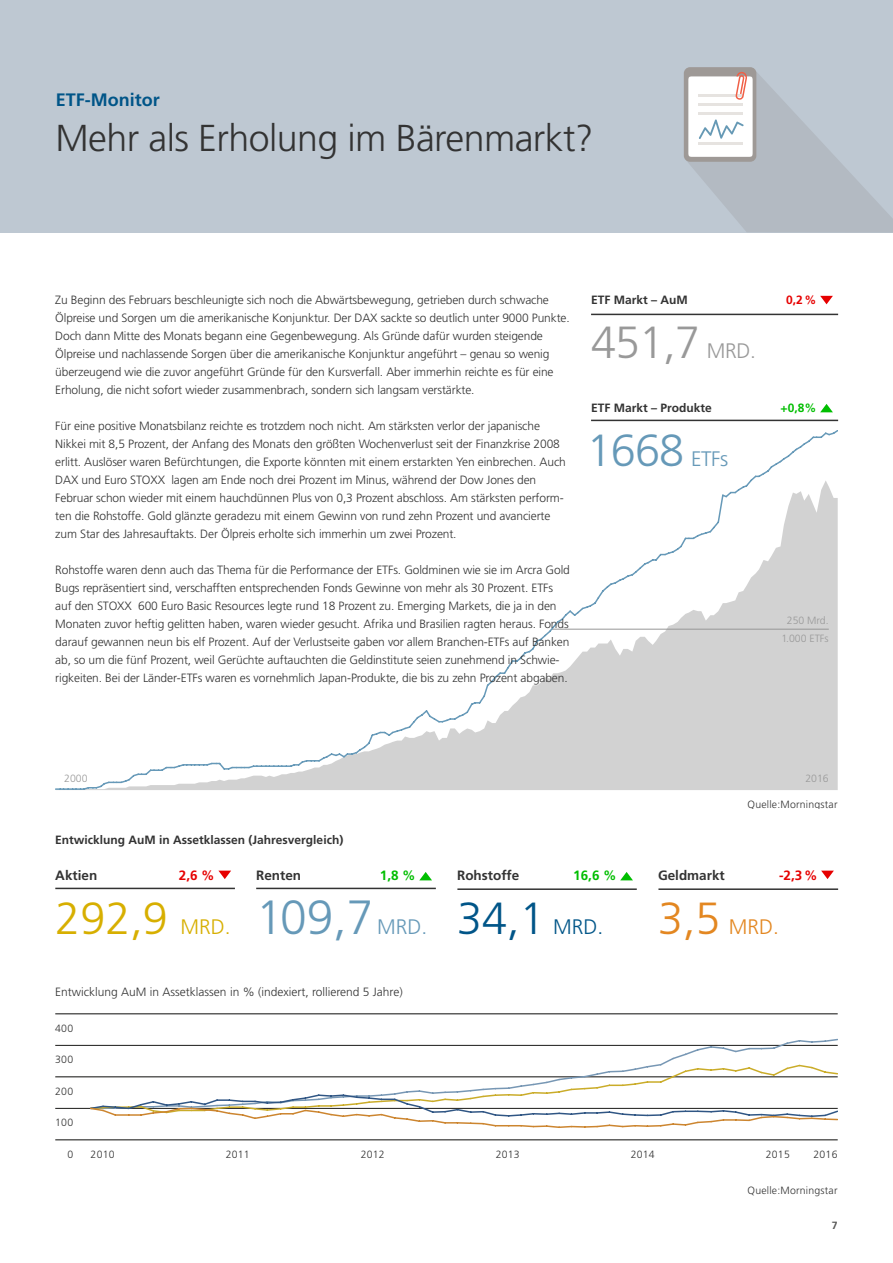
<style>
.page{position:relative;width:893px;height:1263px;background:#fff}
.page>*{position:absolute;margin:0;border:0;box-sizing:border-box;transform-origin:0 0}
.t1{font:300 48px "Deka Frutiger OTPS";color:#6699b8}
.t2{font:300 45px "Deka Frutiger OTPS";color:#d7af00}
.t3{font:300 45px "Deka Frutiger OTPS";color:#999}
.t4{font:300 45px "Deka Frutiger OTPS";color:#058}
.t5{font:300 45px "Deka Frutiger OTPS";color:#6699b8}
.t6{font:300 37.5px "Deka Frutiger OTPS";letter-spacing:-.015em;color:#333}
.t7{font:300 21px "Deka Frutiger OTPS";color:#e38721}
.t8{font:300 21px "Deka Frutiger OTPS";color:#6699b8}
.t9{font:700 18px "Deka Frutiger OTPS";color:#058}
.t10{font:700 13.5px "Deka Frutiger OTPS";color:#333}
.t11{font:700 13.5px "Deka Frutiger OTPS";color:#e60000}
.t12{font:700 13.5px "Deka Frutiger OTPS";color:#00be00}
.t13{font:300 12px/18px "Deka Frutiger OTPS";letter-spacing:-.01em;color:#333}
.t14{font:700 12px "Deka Frutiger OTPS";color:#333}
.t15{font:700 12px "Deka Frutiger OTPS";color:#00be00}
.t16{font:700 12px "Deka Frutiger OTPS";color:#e60000}
.t17{font:300 10.5px "Deka Frutiger OTPS";letter-spacing:.02em;color:#333}
.t18{font:300 10.5px/18px "Deka Frutiger OTPS";color:#999;text-align:center}
.t19{font:700 10.5px "Deka Frutiger OTPS";color:#575756}
.s1{font-size:21px}
.s2{font-size:45px}
</style>
<div class="page">
<svg style="left:55px;top:430px;width:783px;height:360px"></svg>
<hr style="left:591px;top:314px;width:247px;height:1px;background:#333">
<hr style="left:591px;top:420px;width:247px;height:1px;background:#333">
<hr style="left:256px;top:888px;width:180px;height:1px;background:#333">
<hr style="left:658px;top:888px;width:180px;height:2px;background:#333">
<hr style="left:457px;top:888px;width:180px;height:2px;background:#333">
<hr style="left:55px;top:888px;width:180px;height:1px;background:#333">
<div style="left:0;top:0;width:893px;height:232px;background:#bec8d2"></div>
<div style="left:684px;top:67px;width:72px;height:95px;background:#9e9996;border-radius:6px"></div>
<svg style="left:686px;top:71px;width:207px;height:162px"></svg>
<svg style="left:419px;top:872px;width:13px;height:8px"></svg>
<svg style="left:820px;top:404px;width:13px;height:8px"></svg>
<hr style="left:55px;top:1013px;width:783px;height:1px;background:#20201e">
<hr style="left:55px;top:1045px;width:783px;height:1px;background:#20201e">
<hr style="left:55px;top:1076px;width:783px;height:1px;background:#20201e">
<hr style="left:55px;top:1108px;width:783px;height:1px;background:#20201e">
<hr style="left:55px;top:1139px;width:783px;height:1px;background:#20201e">
<svg style="left:89px;top:1038px;width:749px;height:26px"></svg>
<svg style="left:89px;top:1064px;width:749px;height:64px"></svg>
<svg style="left:218px;top:871px;width:13px;height:8px"></svg>
<svg style="left:620px;top:872px;width:13px;height:8px"></svg>
<svg style="left:821px;top:871px;width:13px;height:8px"></svg>
<svg style="left:820px;top:296px;width:13px;height:8px"></svg>
<h3 class="t9" style="left:56px;top:89px;width:106px">ETF-Monitor</h3>
<h3 class="t6" style="left:55px;top:115px;width:540px">Mehr als Erholung im Bärenmarkt?</h3>
<p class="t13" style="left:55px;top:291px;width:516px">Zu Beginn des Februars beschleunigte sich noch die Abwärtsbewegung, getrieben durch schwache Ölpreise und Sorgen um die amerikanische Konjunktur. Der DAX sackte so deutlich unter 9000 Punkte.<br>Doch dann Mitte des Monats begann eine Gegenbewegung. Als Gründe dafür wurden steigende Ölpreise und nachlassende Sorgen über die amerikanische Konjunktur angeführt – genau so wenig überzeugend wie die zuvor angeführt Gründe für den Kursverfall. Aber immerhin reichte es für eine Erholung, die nicht sofort wieder zusammenbrach, sondern sich langsam verstärkte.</p>
<p class="t13" style="left:55px;top:417px;width:512px">Für eine positive Monatsbilanz reichte es trotzdem noch nicht. Am stärksten verlor der japanische Nikkei mit 8,5 Prozent, der Anfang des Monats den größten Wochenverlust seit der Finanzkrise 2008 erlitt. Auslöser waren Befürchtungen, die Exporte könnten mit einem erstarkten Yen einbrechen. Auch DAX und Euro STOXX lagen am Ende noch drei Prozent im Minus, während der Dow Jones den Februar schon wieder mit einem hauchdünnen Plus von 0,3 Prozent abschloss. Am stärksten perform&shy;ten die Rohstoffe. Gold glänzte geradezu mit einem Gewinn von rund zehn Prozent und avancierte zum Star des Jahresauftakts. Der Ölpreis erholte sich immerhin um zwei Prozent.</p>
<p class="t13" style="left:55px;top:561px;width:516px">Rohstoffe waren denn auch das Thema für die Performance der ETFs. Goldminen wie sie im Arcra Gold Bugs repräsentiert sind, verschafften entsprechenden Fonds Gewinne von mehr als 30 Prozent. ETFs auf den STOXX 600 Euro Basic Resources legte rund 18 Prozent zu. Emerging Markets, die ja in den Monaten zuvor heftig gelitten haben, waren wieder gesucht. Afrika und Brasilien ragten heraus. Fonds darauf gewannen neun bis elf Prozent. Auf der Verlustseite gaben vor allem Branchen-ETFs auf Banken ab, so um die fünf Prozent, weil Gerüchte auftauchten die Geldinstitute seien zunehmend in Schwie&shy;rigkeiten. Bei der Länder-ETFs waren es vornehmlich Japan-Produkte, die bis zu zehn Prozent abgaben.</p>
<p class="t14" style="left:591px;top:293px;width:98px">ETF Markt – AuM</p>
<p class="t16" style="left:786px;top:293px;width:32px">0,2%</p>
<h2 class="t3" style="left:591px;top:315px;width:166px">451,7 <span class="s1">MRD.</span></h2>
<p class="t14" style="left:591px;top:401px;width:122px">ETF Markt – Produkte</p>
<p class="t15" style="left:781px;top:401px;width:37px">+0,8%</p>
<h2 class="t5" style="left:587px;top:423px;width:143px">1668 <span class="s1">ETFs</span></h2>
<p class="t18" style="left:781px;top:611px;width:49px">250 Mrd.<br>1.000 ETFs</p>
<p class="t18" style="left:64px;top:769px;width:25px">2000</p>
<p class="t18" style="left:805px;top:769px;width:25px">2016</p>
<p class="t14" style="left:55px;top:833px;width:290px">Entwicklung AuM in Assetklassen (Jahresvergleich)</p>
<p class="t17" style="left:748px;top:798px;width:91px">Quelle:Morningstar</p>
<p class="t10" style="left:55px;top:867px;width:44px">Aktien</p>
<p class="t11" style="left:179px;top:867px;width:37px">2,6 %</p>
<p class="t10" style="left:256px;top:867px;width:47px">Renten</p>
<p class="t12" style="left:380px;top:867px;width:37px">1,8 %</p>
<p class="t10" style="left:457px;top:867px;width:64px">Rohstoffe</p>
<p class="t12" style="left:573px;top:867px;width:45px">16,6 %</p>
<p class="t10" style="left:658px;top:867px;width:68px">Geldmarkt</p>
<p class="t11" style="left:779px;top:867px;width:40px">-2,3%</p>
<h1 class="t1" style="left:256px;top:888px;width:119px">109,7</h1>
<h2 class="t2" style="left:55px;top:891px;width:177px">292,9 <span class="s1">MRD.</span></h2>
<h2 class="t4" style="left:457px;top:891px;width:148px">34,1 <span class="s1">MRD.</span></h2>
<h3 class="t8" style="left:377px;top:914px;width:52px">MRD.</h3>
<p class="t13" style="left:55px;top:983px;width:349px">Entwicklung AuM in Assetklassen in % (indexiert, rollierend 5 Jahre)</p>
<p class="t17" style="left:55px;top:1022px;width:19px">400</p>
<p class="t17" style="left:55px;top:1053px;width:19px">300</p>
<p class="t17" style="left:55px;top:1085px;width:19px">200</p>
<p class="t17" style="left:55px;top:1116px;width:19px">100</p>
<h3 class="t7" style="left:658px;top:914px;width:123px"><span class="s2">3,5</span> MRD.</h3>
<p class="t17" style="left:67px;top:1147px;width:7px">0</p>
<p class="t17" style="left:91px;top:1147px;width:25px">2010</p>
<p class="t17" style="left:226px;top:1147px;width:25px">2011</p>
<p class="t17" style="left:361px;top:1147px;width:25px">2012</p>
<p class="t17" style="left:496px;top:1147px;width:25px">2013</p>
<p class="t17" style="left:631px;top:1147px;width:25px">2014</p>
<p class="t17" style="left:766px;top:1147px;width:25px">2015</p>
<p class="t17" style="left:813px;top:1147px;width:25px">2016</p>
<p class="t17" style="left:748px;top:1183px;width:91px">Quelle:Morningstar</p>
<p class="t19" style="left:832px;top:1219px;width:7px">7</p>
</div>
